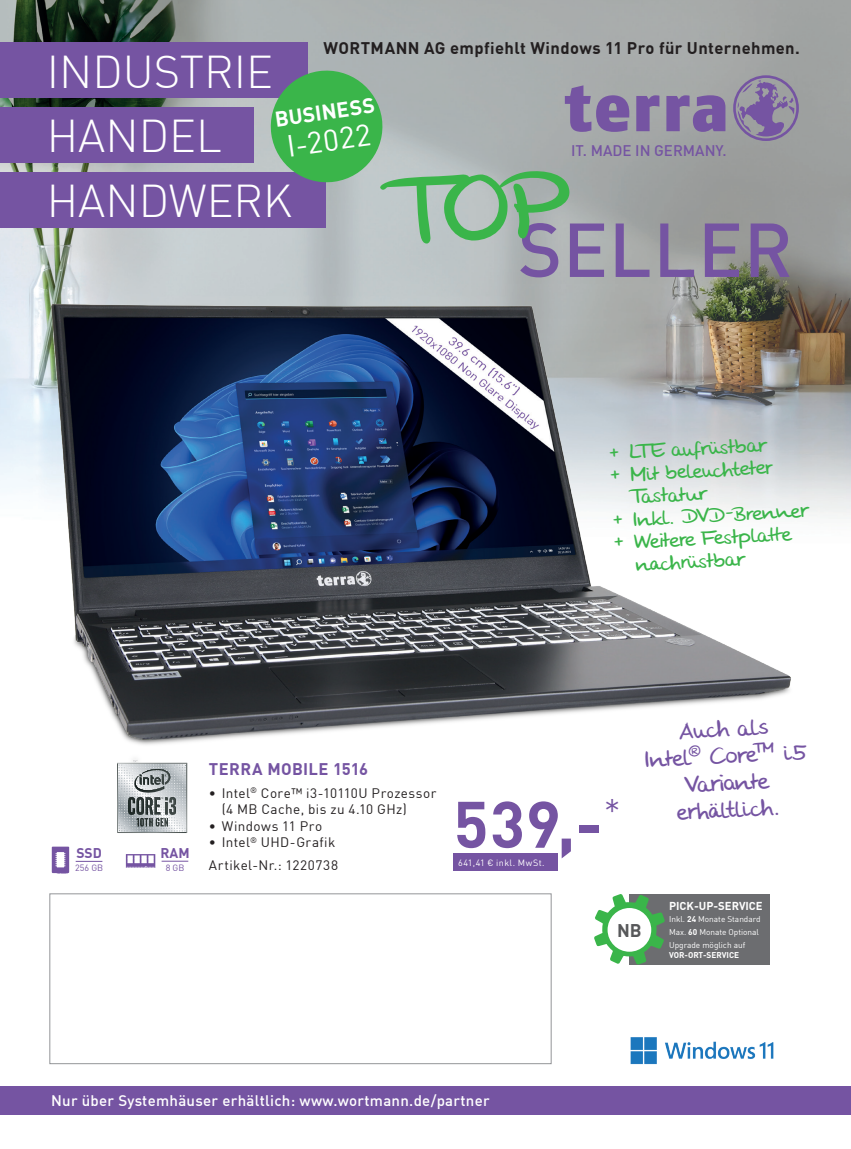
<style>
.page{position:relative;width:851px;height:1149px;background:#fff}
.page>*{position:absolute;margin:0;border:0;box-sizing:border-box;transform-origin:0 0}
.t1{font:500 75px "DIN Offc Pro";letter-spacing:.01em;color:#7554a2}
.t2{font:700 64.5px "DIN Offc Pro";color:#7554a2}
.t3{font:300 45px/64.8px "DIN Offc Pro";color:#fff}
.t4{font:30px "DIN Offc Pro";color:#fff}
.t5{font:24px/27px "Stone Handwriting Pro";color:#7554a2;text-align:center}
.t6{font:21px "Stone Handwriting Pro";color:#3ab54a}
.t7{font:700 21px "DIN Offc Pro";color:#fff}
.t8{font:700 18px "DIN Offc Pro";color:#57585a}
.t9{font:700 16.5px "DIN Offc Pro";letter-spacing:.025em;color:#231f20}
.t10{font:700 16.5px "DIN Offc Pro";letter-spacing:.025em;color:#7554a2}
.t11{font:500 15.15px "DIN Offc Pro";color:#7554a2}
.t12{font:500 15px "DIN Offc Pro";letter-spacing:.02em;color:#fff}
.t13{font:700 13.8px "DIN Offc Pro";color:#7554a2}
.t14{font:13.5px/16.5px "DIN Offc Pro";letter-spacing:.03em;color:#231f20}
.t15{font:700 11.25px "DIN Offc Pro";color:#fff}
.t16{font:9px "DIN Offc Pro";letter-spacing:.045em;color:#fff}
.t17{font:9px "DIN Offc Pro";color:#7554a2}
.t18{font:8.25px/12.9px "DIN Offc Pro";color:#fff}
.t19{font:700 8.25px "DIN Offc Pro";color:#fff}
.s1{font-weight:700}
</style>
<div class="page">
<img style="left:0;top:0;width:850px;height:142px">
<img style="left:0;top:142px;width:850px;height:691px">
<div style="left:0;top:43px;width:308px;height:55px;background:#7554a2"></div>
<div style="left:0;top:107px;width:253px;height:56px;background:#7554a2"></div>
<div style="left:0;top:172px;width:325px;height:56px;background:#7554a2"></div>
<div style="left:0;top:1086px;width:850px;height:28px;background:#7554a2"></div>
<svg style="left:636px;top:95px;width:23px;height:36px"></svg>
<svg style="left:666px;top:95px;width:59px;height:37px"></svg>
<svg style="left:733px;top:75px;width:65px;height:66px"></svg>
<div style="left:50px;top:893px;width:501px;height:170px;background:#fff;border:1px solid #939598"></div>
<div style="left:453px;top:853px;width:105px;height:17px;background:#7554a2"></div>
<svg style="left:126px;top:854px;width:29px;height:13px"></svg>
<svg style="left:161px;top:860px;width:27px;height:1px"></svg>
<svg style="left:52px;top:846px;width:17px;height:27px"></svg>
<svg style="left:76px;top:860px;width:26px;height:1px"></svg>
<svg style="left:117px;top:762px;width:70px;height:70px"></svg>
<div style="left:629px;top:893px;width:141px;height:71px;background:#6c6d70"></div>
<svg style="left:594px;top:893px;width:70px;height:71px"></svg>
<div style="left:607px;top:907px;width:44px;height:44px;background:#fff;border-radius:50%"></div>
<img style="left:630px;top:1037px;width:144px;height:28px">
<svg style="left:267px;top:67px;width:362px;height:178px"></svg>
<p class="t9" style="left:323px;top:34px;width:478px">WORTMANN AG empfiehlt Windows 11 Pro für Unternehmen.</p>
<h3 class="t3" style="left:47px;top:35px;width:247px">INDUSTRIE<br>HANDEL<br>HANDWERK</h3>
<h3 class="t7" style="left:272px;top:102px;width:102px;rotate:-8deg">BUSINESS</h3>
<h3 class="t4" style="left:283px;top:122px;width:86px;rotate:-8deg">I-2022</h3>
<p class="t11" style="left:571px;top:138px;width:157px">IT. MADE IN GERMANY.</p>
<h1 class="t1" style="left:518px;top:189px;width:276px">SELLER</h1>
<h3 class="t6" style="left:607px;top:441px;width:157px;rotate:-3deg">+ LTE aufrüst bar</h3>
<h3 class="t6" style="left:609px;top:464px;width:163px;rotate:-3deg">+ Mit beleuch teter</h3>
<h3 class="t6" style="left:631px;top:485px;width:74px;rotate:-3deg">Tast atur</h3>
<h3 class="t6" style="left:611px;top:509px;width:196px;rotate:-3deg">+ Inkl. DVD-Brenner</h3>
<h3 class="t6" style="left:612px;top:531px;width:179px;rotate:-3deg">+ Weitere Fest platt e</h3>
<h3 class="t6" style="left:634px;top:553px;width:109px;rotate:-3deg">nach rüst bar</h3>
<p class="t13" style="left:76px;top:841px;width:27px">SSD</p>
<p class="t17" style="left:75px;top:860px;width:30px">256 GB</p>
<p class="t13" style="left:160px;top:841px;width:31px">RAM</p>
<p class="t17" style="left:166px;top:860px;width:20px">8 GB</p>
<p class="t10" style="left:209px;top:755px;width:161px">TERRA MOBILE 1516</p>
<p class="t14" style="left:222px;top:783px;width:216px;text-indent:-13px">• Intel<sup>®</sup> Core™ i3-10110U Prozessor (4 MB Cache, bis zu 4.10 GHz)</p>
<p class="t14" style="left:209px;top:816px;width:115px">• Windows 11 Pro</p>
<p class="t14" style="left:209px;top:829px;width:130px;line-height:22.5px">• Intel<sup>®</sup> UHD-Grafik<br>Artikel-Nr.: 1220738</p>
<h2 class="t2" style="left:453px;top:770px;width:169px">539,-<sup>*</sup></h2>
<p class="t16" style="left:458px;top:855px;width:88px">641,41 € inkl. MwSt.</p>
<h3 class="t5" style="left:642px;top:721px;width:163px;rotate:-3deg">Auch als<br>Intel<sup>®</sup> Core™ i5<br>Variante erhältlich .</h3>
<h3 class="t8" style="left:617px;top:915px;width:26px">NB</h3>
<p class="t15" style="left:669px;top:895px;width:95px">PICK-UP-SERVICE</p>
<p class="t18" style="left:669px;top:911px;width:93px">Inkl. <span class="s1">24</span> Monate Standard<br>Max. <span class="s1">60</span> Monate Optional<br>Upgrade möglich auf</p>
<p class="t19" style="left:669px;top:948px;width:72px">VOR-ORT-SERVICE</p>
<p class="t12" style="left:51px;top:1088px;width:440px">Nur über Systemhäuser erhältlich: www.wortmann.de/partner</p>
</div>
